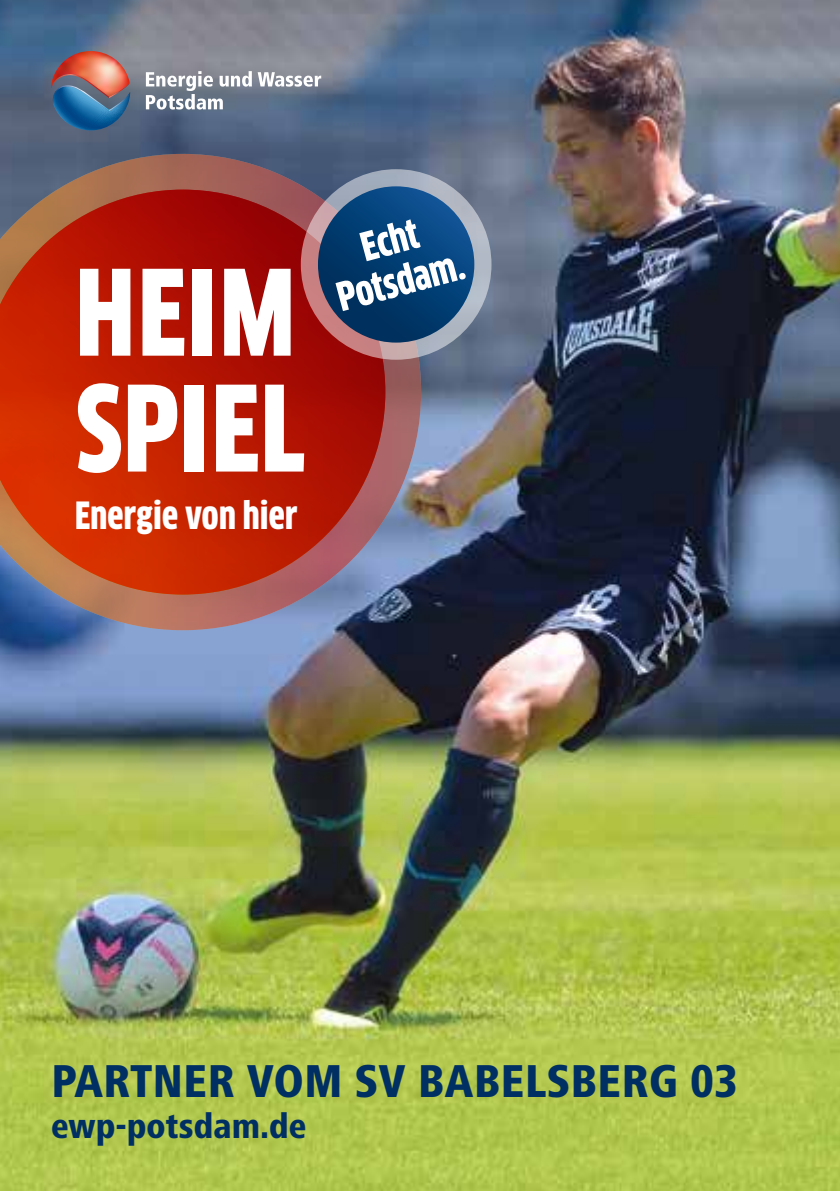
<style>
.page{position:relative;width:840px;height:1191px;background:#fff}
.page>*{position:absolute;margin:0;border:0;box-sizing:border-box;transform-origin:0 0}
.t1{font:900 condensed 115.8px/115.8px "Clan Pro";letter-spacing:.01em;color:#fff}
.t2{font:800 condensed 47.8px "Frutiger Next Pro";color:#003063}
.t3{font:900 condensed 36.6px "Clan Pro";letter-spacing:.005em;color:#fff}
.t4{font:800 condensed 35.8px "Frutiger Next Pro";color:#003063}
</style>
<div class="page">
<img style="left:0;top:0;width:839px;height:1191px">
<svg style="left:146px;top:71px;width:175px;height:38px"></svg>
<img style="left:51px;top:51px;width:78px;height:23px">
<img style="left:51px;top:74px;width:79px;height:56px">
<svg style="left:0;top:154px;width:421px;height:476px;background:#7d6b7a"></svg>
<svg style="left:0;top:190px;width:385px;height:404px;background:#b52712"></svg>
<svg style="left:300px;top:169px;width:191px;height:191px;background:#b4a0a9"></svg>
<svg style="left:318px;top:186px;width:156px;height:156px;background:#063e74"></svg>
<svg style="left:335px;top:219px;width:130px;height:92px"></svg>
<h1 class="t1" style="left:76px;top:256px;width:231px">HEIM<br>SPIEL</h1>
<p class="t3" style="left:75px;top:495px;width:224px">Energie von hier</p>
<p class="t2" style="left:51px;top:1054px;width:688px">PARTNER VOM SV BABELSBERG 03</p>
<p class="t4" style="left:51px;top:1105px;width:257px">ewp-potsdam.de</p>
</div>
